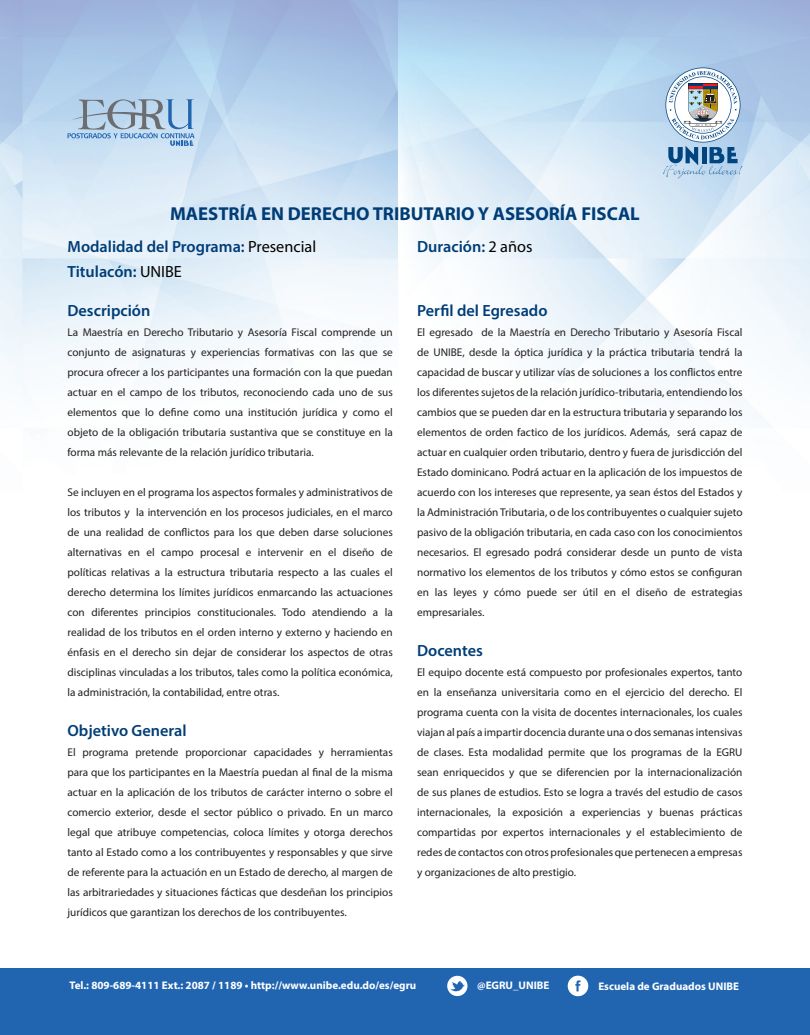
<style>
.page{position:relative;width:810px;height:1035px;background:#fff}
.page>*{position:absolute;margin:0;border:0;box-sizing:border-box;transform-origin:0 0}
.t1{font:700 18.75px "Myriad Pro";color:#003d76}
.t2{font:600 16.25px/25px "Myriad Pro";color:#003d76}
.t3{font:11.25px/20px "Myriad Pro";color:#231f20;text-align:justify}
.t4{font:700 11px "Myriad Pro";color:#fff}
.s1{font-weight:400;color:#000}
</style>
<div class="page">
<div style="left:0;top:968px;width:810px;height:67px;background:#2165b1"></div>
<svg style="left:447px;top:976px;width:20px;height:20px"></svg>
<svg style="left:568px;top:976px;width:20px;height:20px"></svg>
<svg style="left:663px;top:67px;width:79px;height:111px"></svg>
<svg style="left:67px;top:99px;width:128px;height:48px;background:#a5c0d9"></svg>
<h1 class="t1" style="left:170px;top:202px;width:471px">MAESTRÍA EN DERECHO TRIBUTARIO Y ASESORÍA FISCAL</h1>
<h2 class="t2" style="left:68px;top:233px;width:250px">Modalidad del Programa: <span class="s1">Presencial<br></span>Titulacón: <span class="s1">UNIBE</span></h2>
<h2 class="t2" style="left:68px;top:297px;width:84px">Descripción</h2>
<p class="t3" style="left:68px;top:322px;width:327px">La Maestría en Derecho Tributario y Asesoría Fiscal comprende un conjunto de asignaturas y experiencias formativas con las que se procura ofrecer a los participantes una formación con la que puedan actuar en el campo de los tributos, reconociendo cada uno de sus elementos que lo define como una institución jurídica y como el objeto de la obligación tributaria sustantiva que se constituye en la forma más relevante de la relación jurídico tributaria.</p>
<p class="t3" style="left:68px;top:482px;width:327px">Se incluyen en el programa los aspectos formales y administrativos de los tributos y la intervención en los procesos judiciales, en el marco de una realidad de conflictos para los que deben darse soluciones alternativas en el campo procesal e intervenir en el diseño de políticas relativas a la estructura tributaria respecto a las cuales el derecho determina los límites jurídicos enmarcando las actuaciones con diferentes principios constitucionales. Todo atendiendo a la realidad de los tributos en el orden interno y externo y haciendo en énfasis en el derecho sin dejar de considerar los aspectos de otras disciplinas vinculadas a los tributos, tales como la política económica, la administración, la contabilidad, entre otras.</p>
<h2 class="t2" style="left:68px;top:717px;width:121px">Objetivo General</h2>
<p class="t3" style="left:68px;top:742px;width:327px">El programa pretende proporcionar capacidades y herramientas para que los participantes en la Maestría puedan al final de la misma actuar en la aplicación de los tributos de carácter interno o sobre el comercio exterior, desde el sector público o privado. En un marco legal que atribuye competencias, coloca límites y otorga derechos tanto al Estado como a los contribuyentes y responsables y que sirve de referente para la actuación en un Estado de derecho, al margen de las arbitrariedades y situaciones fácticas que desdeñan los principios jurídicos que garantizan los derechos de los contribuyentes.</p>
<h2 class="t2" style="left:417px;top:233px;width:117px">Duración: <span class="s1">2 años</span></h2>
<h2 class="t2" style="left:417px;top:297px;width:132px">Perfil del Egresado</h2>
<p class="t3" style="left:417px;top:322px;width:327px">El egresado de la Maestría en Derecho Tributario y Asesoría Fiscal de UNIBE, desde la óptica jurídica y la práctica tributaria tendrá la capacidad de buscar y utilizar vías de soluciones a los conflictos entre los diferentes sujetos de la relación jurídico-tributaria, entendiendo los cambios que se pueden dar en la estructura tributaria y separando los elementos de orden factico de los jurídicos. Además, será capaz de actuar en cualquier orden tributario, dentro y fuera de jurisdicción del Estado dominicano. Podrá actuar en la aplicación de los impuestos de acuerdo con los intereses que represente, ya sean éstos del Estados y la Administración Tributaria, o de los contribuyentes o cualquier sujeto pasivo de la obligación tributaria, en cada caso con los conocimientos necesarios. El egresado podrá considerar desde un punto de vista normativo los elementos de los tributos y cómo estos se configuran en las leyes y cómo puede ser útil en el diseño de estrategias empresariales.</p>
<h2 class="t2" style="left:417px;top:637px;width:67px">Docentes</h2>
<p class="t3" style="left:417px;top:662px;width:327px">El equipo docente está compuesto por profesionales expertos, tanto en la enseñanza universitaria como en el ejercicio del derecho. El programa cuenta con la visita de docentes internacionales, los cuales viajan al país a impartir docencia durante una o dos semanas intensivas de clases. Esta modalidad permite que los programas de la EGRU sean enriquecidos y que se diferencien por la internacionalización de sus planes de estudios. Esto se logra a través del estudio de casos internacionales, la exposición a experiencias y buenas prácticas compartidas por expertos internacionales y el establecimiento de redes de contactos con otros profesionales que pertenecen a empresas y organizaciones de alto prestigio.</p>
<p class="t4" style="left:70px;top:978px;width:348px">Tel.: 809-689-4111 Ext.: 2087 / 1189 • http://www.unibe.edu.do/es/egru</p>
<p class="t4" style="left:477px;top:978px;width:74px">@EGRU_UNIBE</p>
<p class="t4" style="left:598px;top:979px;width:142px">Escuela de Graduados UNIBE</p>
</div>
